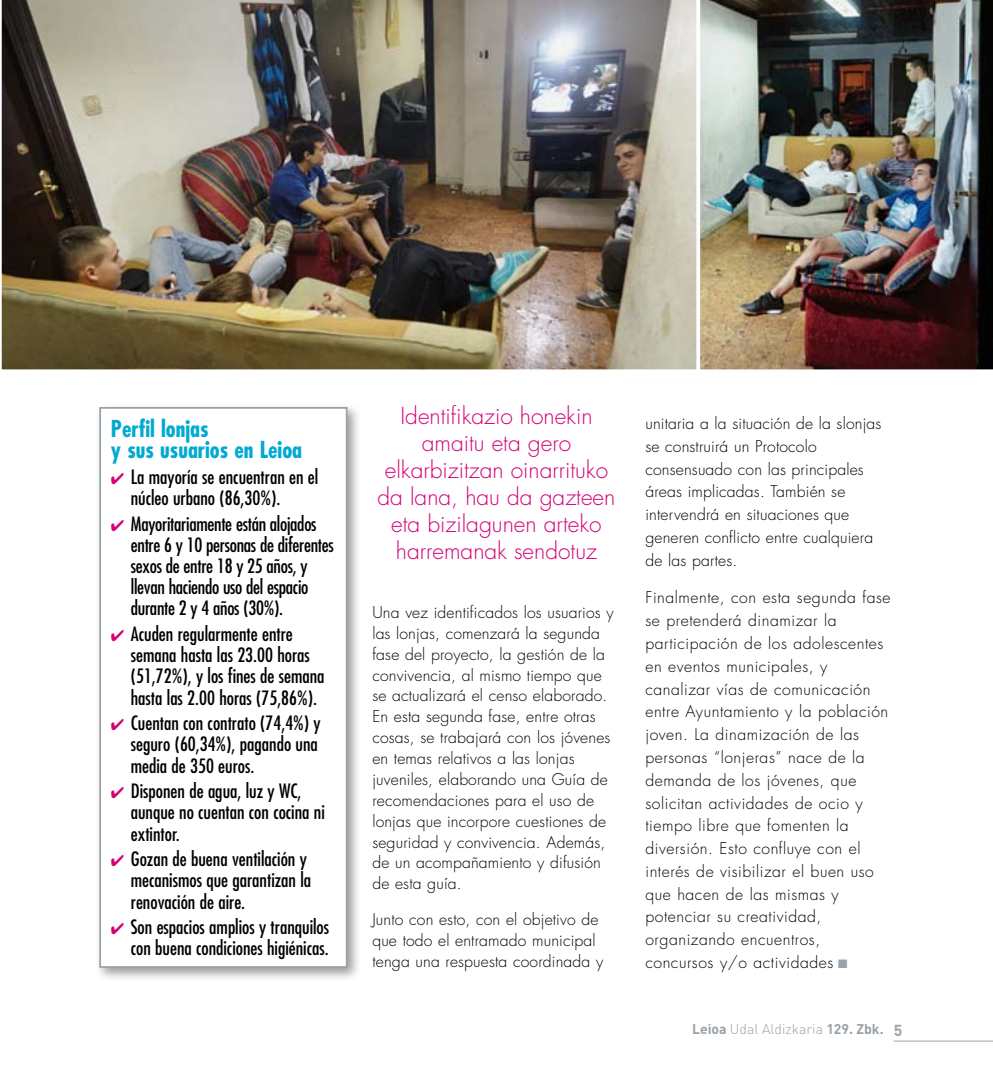
<style>
.page{position:relative;width:993px;height:1092px;background:#fff}
.page>*{position:absolute;margin:0;border:0;box-sizing:border-box;transform-origin:0 0}
.t1{font:300 22.75px/26.9px "Futura";color:#d30076;text-align:center}
.t2{font:700 condensed 22.75px/21px "Futura";color:#00aad2}
.t3{font:condensed 19.25px/21px "Futura";color:#000}
.t4{font:300 15.75px/20.8px "Futura";letter-spacing:.01em;color:#000}
.t5{font:300 15.75px/22.8px "Futura";letter-spacing:.035em;color:#000}
.t6{font:300 14px "DIN";color:#99a2a8}
.s1{color:#d30076}
.s2{color:#99a2a8}
.s3{font-weight:700}
.s4{font-weight:700;font-size:15.75px}
</style>
<div class="page">
<hr style="left:893px;top:1040px;width:99px;height:1px;background:#99a2a8">
<img style="left:1px;top:0;width:696px;height:370px">
<img style="left:700px;top:0;width:292px;height:370px">
<div style="left:95px;top:402px;width:267px;height:580px;background:#000;opacity:.4"></div>
<div style="left:100px;top:408px;width:246px;height:558px;background:#fff"></div>
<div style="left:99px;top:407px;width:248px;height:560px;border:2px solid #99a2a8"></div>
<h1 class="t2" style="left:111px;top:418px;width:193px">Perfil lonjas<br>y sus usuarios en Leioa</h1>
<p class="t3" style="left:131px;top:466px;width:189px;text-indent:-20px"><span class="s1">✔</span> La mayoría se encuentran en el núcleo urbano (86,30%).</p>
<p class="t3" style="left:131px;top:513px;width:204px;text-indent:-20px"><span class="s1">✔</span> Mayoritariamente están alojados entre 6 y 10 personas de diferentes sexos de entre 18 y 25 años, y llevan haciendo uso del espacio durante 2 y 4 años (30%).</p>
<p class="t3" style="left:131px;top:623px;width:195px;text-indent:-20px"><span class="s1">✔</span> Acuden regularmente entre semana hasta las 23.00 horas (51,72%), y los fines de semana hasta las 2.00 horas (75,86%).</p>
<p class="t3" style="left:131px;top:712px;width:191px;text-indent:-20px"><span class="s1">✔</span> Cuentan con contrato (74,4%) y seguro (60,34%), pagando una media de 350 euros.</p>
<p class="t3" style="left:131px;top:780px;width:195px;text-indent:-20px"><span class="s1">✔</span> Disponen de agua, luz y WC, aunque no cuentan con cocina ni extintor.</p>
<p class="t3" style="left:131px;top:848px;width:182px;text-indent:-20px"><span class="s1">✔</span> Gozan de buena ventilación y mecanismos que garantizan la renovación de aire.</p>
<p class="t3" style="left:111px;top:916px;width:220px;text-align:right"><span class="s1">✔</span> Son espacios amplios y tranquilos con buena condiciones higiénicas.</p>
<h1 class="t1" style="left:377px;top:403px;width:239px">Identifikazio honekin amaitu eta gero elkarbizitzan oinarrituko da lana, hau da gazteen eta bizilagunen arteko harremanak sendotuz</h1>
<p class="t4" style="left:372px;top:602px;width:243px">Una vez identificados los usuarios y las lonjas, comenzará la segunda fase del proyecto, la gestión de la convivencia, al mismo tiempo que se actualizará el censo elaborado.<br>En esta segunda fase, entre otras cosas, se trabajará con los jóvenes en temas relativos a las lonjas juveniles, elaborando una Guía de recomendaciones para el uso de lonjas que incorpore cuestiones de seguridad y convivencia. Además, de un acompañamiento y difusión de esta guía.</p>
<p class="t4" style="left:372px;top:909px;width:232px">Junto con esto, con el objetivo de que todo el entramado municipal tenga una respuesta coordinada y</p>
<p class="t4" style="left:645px;top:412px;width:237px;line-height:22.8px">unitaria a la situación de la slonjas se construirá un Protocolo consensuado con las principales áreas implicadas. También se intervendrá en situaciones que generen conflicto entre cualquiera de las partes.</p>
<p class="t5" style="left:645px;top:586px;width:246px">Finalmente, con esta segunda fase se pretenderá dinamizar la participación de los adolescentes en eventos municipales, y canalizar vías de comunicación entre Ayuntamiento y la población joven. La dinamización de las personas “lonjeras” nace de la demanda de los jóvenes, que solicitan actividades de ocio y tiempo libre que fomenten la diversión. Esto confluye con el interés de visibilizar el buen uso que hacen de las mismas y potenciar su creatividad, organizando encuentros, concursos y/o actividades <span class="s2">■</span></p>
<p class="t6" style="left:691px;top:1020px;width:212px"><span class="s3">Leioa</span> Udal Aldizkaria <span class="s3">129. Zbk.</span> <span class="s4">5</span></p>
</div>
